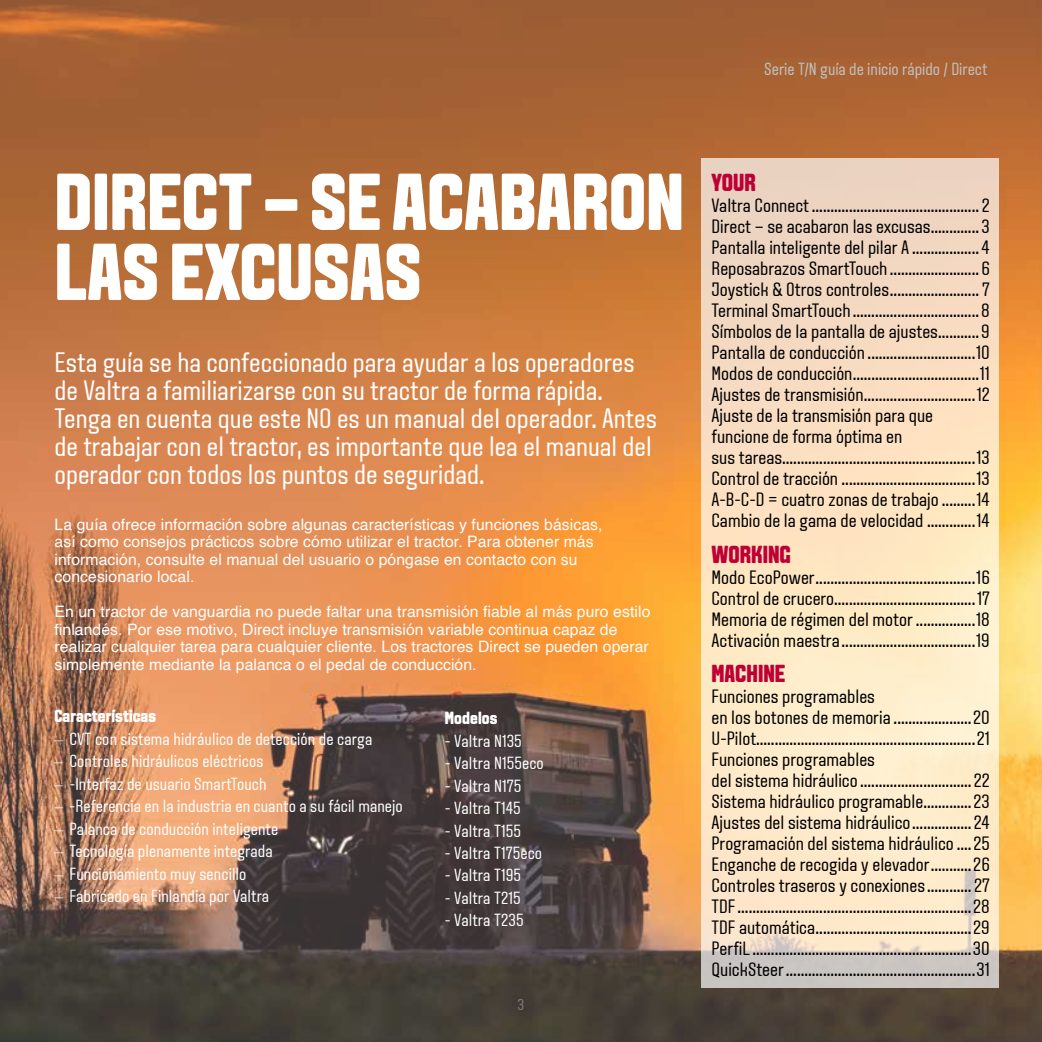
<style>
.page{position:relative;width:1042px;height:1042px;background:#fff}
.page>*{position:absolute;margin:0;border:0;box-sizing:border-box;transform-origin:0 0}
.t1{font:700 80.5px/70px "VALTRA Aveny T 2020 Extra";color:#fff}
.t2{font:28px/28px "VALTRA Aveny T 2020 Regular";color:#fff}
.t3{font:700 24.5px "VALTRA Aveny T 2020 Extra";color:#be0034}
.t4{font:19.25px/21px "VALTRA Aveny T 2020 Regular";color:#000}
.t5{font:17.5px "VALTRA Aveny T 2020 Regular";letter-spacing:.005em;color:#fff}
.t6{font:17.5px "VALTRA Aveny T 2020 Regular";color:#c0c0c0}
.t7{font:700 17.5px "VALTRA Aveny T 2020 Extra";letter-spacing:.005em;color:#fff}
.t8{font:15.75px/17.5px "Helvetica";letter-spacing:.005em;color:#fff}
.t9{font:15.75px "VALTRA Aveny T 2020 Regular";color:#7c7c7c}
.s1{font-family:"Bauhaus Std";font-weight:300}
</style>
<div class="page">
<img style="left:0;top:0;width:1042px;height:1042px">
<svg style="left:701px;top:158px;width:297px;height:829px;background:#f7e1c5"></svg>
<p class="t6" style="left:764px;top:58px;width:225px">Serie T/N guía de inicio rápido / Direct</p>
<h1 class="t1" style="left:55px;top:166px;width:631px">DIRECT – SE ACABARON<br>LAS EXCUSAS</h1>
<p class="t3" style="left:711px;top:166px;width:46px">YOUR</p>
<p class="t4" style="left:711px;top:194px;width:280px">Valtra Connect............................................. 2<br>Direct – se acabaron las excusas............. 3<br>Pantalla inteligente del pilar A .................. 4<br>Reposabrazos SmartTouch ........................ 6<br>Joystick &amp; Otros controles........................ 7<br>Terminal SmartTouch.................................. 8<br>Símbolos de la pantalla de ajustes........... 9<br>Pantalla de conducción .............................10<br>Modos de conducción..................................11<br>Ajustes de transmisión..............................12<br>Ajuste de la transmisión para que funcione de forma óptima en<br>sus tareas....................................................13<br>Control de tracción ....................................13<br>A-B-C-D = cuatro zonas de trabajo .........14<br>Cambio de la gama de velocidad .............14</p>
<p class="t3" style="left:711px;top:539px;width:81px">WORKING</p>
<p class="t4" style="left:711px;top:567px;width:280px;text-align:justify">Modo EcoPower...........................................16<br>Control de crucero......................................17<br>Memoria de régimen del motor ................18<br>Activación maestra....................................19</p>
<p class="t3" style="left:711px;top:657px;width:75px">MACHINE</p>
<p class="t4" style="left:711px;top:686px;width:280px">Funciones programables<br>en los botones de memoria .....................20<br>U-Pilot...........................................................21<br>Funciones programables<br>del sistema hidráulico .............................. 22<br>Sistema hidráulico programable.............23<br>Ajustes del sistema hidráulico................ 24<br>Programación del sistema hidráulico ....25<br>Enganche de recogida y elevador...........26<br>Controles traseros y conexiones............ 27<br>TDF...............................................................28<br>TDF automática..........................................29<br>PerfiL...........................................................30<br>QuickSteer...................................................31</p>
<p class="t2" style="left:55px;top:348px;width:604px">Esta guía se ha confeccionado para ayudar a los operadores de Valtra a familiarizarse con su tractor de forma rápida.<br>Tenga en cuenta que este NO es un manual del operador. Antes de trabajar con el tractor, es importante que lea el manual del operador con todos los puntos de seguridad.</p>
<p class="t8" style="left:55px;top:516px;width:549px">La guía ofrece información sobre algunas características y funciones básicas, así como consejos prácticos sobre cómo utilizar el tractor. Para obtener más información, consulte el manual del usuario o póngase en contacto con su concesionario local.</p>
<p class="t8" style="left:55px;top:603px;width:597px">En un tractor de vanguardia no puede faltar una transmisión fiable al más puro estilo finlandés. Por ese motivo, Direct incluye transmisión variable continua capaz de realizar cualquier tarea para cualquier cliente. Los tractores Direct se pueden operar simplemente mediante la palanca o el pedal de conducción.</p>
<p class="t7" style="left:55px;top:705px;width:103px">Características</p>
<p class="t5" style="left:55px;top:727px;width:319px"><span class="s1">–</span> CVT con sistema hidráulico de detección de carga</p>
<p class="t5" style="left:55px;top:750px;width:210px"><span class="s1">–</span> Controles hidráulicos eléctricos</p>
<p class="t5" style="left:55px;top:772px;width:213px"><span class="s1">–</span> -Interfaz de usuario SmartTouch</p>
<p class="t5" style="left:55px;top:795px;width:350px"><span class="s1">–</span> -Referencia en la industria en cuanto a su fácil manejo</p>
<p class="t5" style="left:55px;top:817px;width:225px"><span class="s1">–</span> Palanca de conducción inteligente</p>
<p class="t5" style="left:55px;top:840px;width:220px"><span class="s1">–</span> Tecnología plenamente integrada</p>
<p class="t5" style="left:55px;top:862px;width:193px"><span class="s1">–</span> Funcionamiento muy sencillo</p>
<p class="t5" style="left:55px;top:884px;width:216px"><span class="s1">–</span> Fabricado en Finlandia por Valtra</p>
<p class="t7" style="left:445px;top:707px;width:54px">Modelos</p>
<p class="t5" style="left:445px;top:729px;width:79px">- Valtra N135</p>
<p class="t5" style="left:445px;top:752px;width:100px">- Valtra N155eco</p>
<p class="t5" style="left:445px;top:774px;width:78px">- Valtra N175</p>
<p class="t5" style="left:445px;top:797px;width:78px">- Valtra T145</p>
<p class="t5" style="left:445px;top:819px;width:78px">- Valtra T155</p>
<p class="t5" style="left:445px;top:842px;width:99px">- Valtra T175eco</p>
<p class="t5" style="left:445px;top:864px;width:78px">- Valtra T195</p>
<p class="t5" style="left:445px;top:886px;width:77px">- Valtra T215</p>
<p class="t5" style="left:445px;top:909px;width:80px">- Valtra T235</p>
<p class="t9" style="left:517px;top:994px;width:8px">3</p>
</div>
